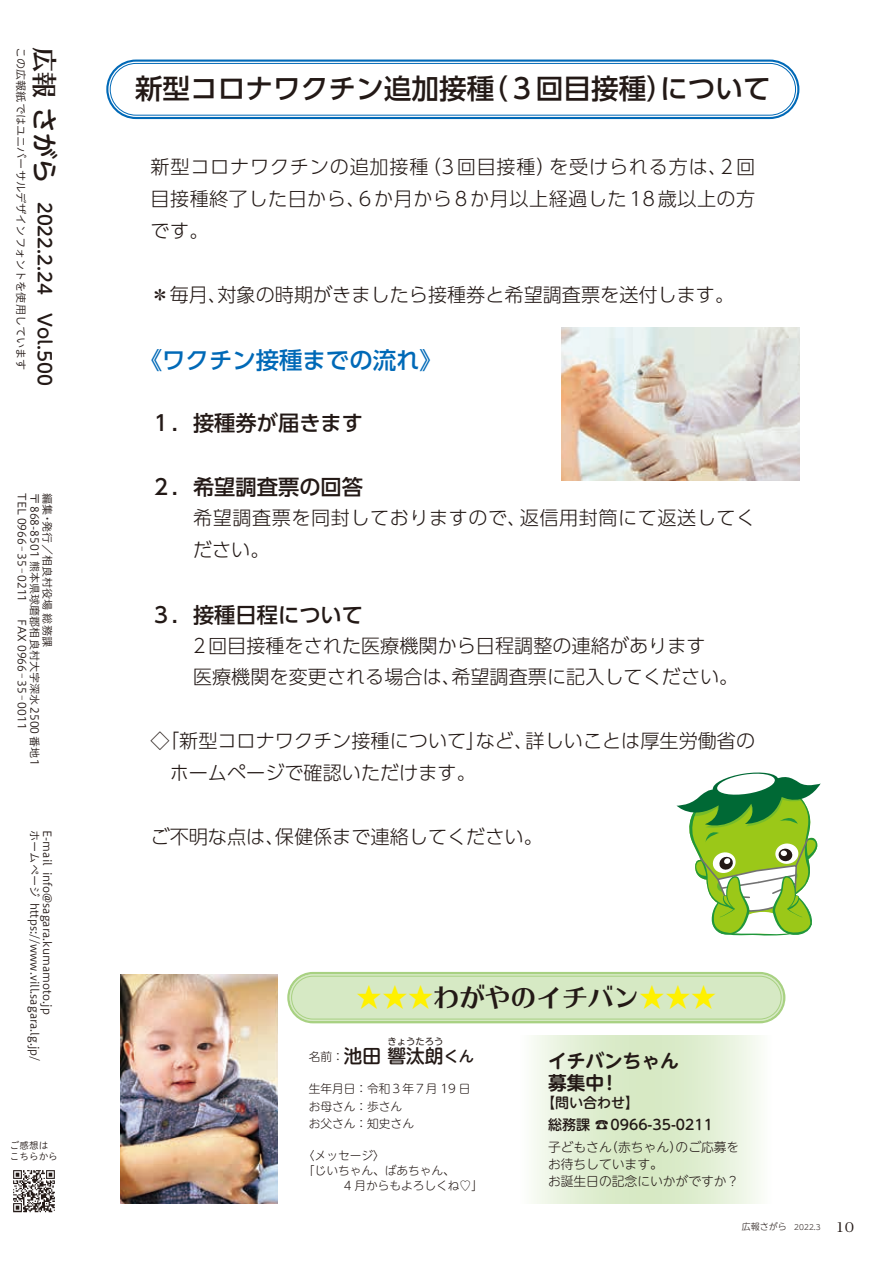
<style>
.page{position:relative;width:893px;height:1263px;background:#fff}
.page>*{position:absolute;margin:0;border:0;box-sizing:border-box;transform-origin:0 0}
.t1{font:500 27.6px "UD Shin Go Pro";color:#231916}
.t2{font:25.65px "UD Typos 515 Std";color:#231916}
.t3{font:500 25.5px "UD Shin M Go Pr 6";color:#231916}
.t4{font:500 23.4px "UD Shin Go Pro";color:#0069b7}
.t5{font:500 21.3px "UD Shin Go Pro";color:#231916}
.t6{font:300 19.2px/32px "UD Shin Go Pro";color:#231916}
.t7{font:300 19.2px/32px "UD Shin Go Pro";letter-spacing:.04em;color:#231916}
.t8{font:300 19.2px/32px "UD Shin Go Pro";letter-spacing:.03em;color:#231916}
.t9{font:300 19.2px/32px "UD Shin Go Pro";letter-spacing:.025em;color:#231916}
.t10{font:700 18.75px/22.2px "UD Shin M Go Pro De";color:#231916}
.t11{font:500 18.75px "UD Shin M Go Pro";color:#231916}
.t12{font:500 18px "UD Shin M Go Pr 6";color:#231916}
.t13{font:500 14.1px/22.2px "UD Shin M Go Pro";color:#231916}
.t14{font:300 12.75px/17px "UD Shin M Go Pro";color:#231916}
.t15{font:12.75px "UD Reimin Pro";color:#231916;scale:1.2 1}
.t16{font:300 11.7px/17.5px "UD Shin M Go Pro";color:#231916}
.t17{font:11.1px "Hiragino UD Sans Std W3";color:#231916}
.t18{font:9.6px/10.6px "Hiragino UD Sans Std W3";color:#231916}
.t19{font:9.3px "UD Shin M Go Pro";color:#231916}
.t20{font:300 9px "UD Shin M Go Pr 6";color:#231916}
.t21{font:300 7.5px "UD Shin M Go Pr 6";color:#231916}
.s1{font-family:"UD Typos 512 Std";font-weight:400}
.s2{color:#fff100}
.s3{font-size:15.15px}
</style>
<div class="page">
<div style="left:106px;top:60px;width:693px;height:59px;border:2px solid #0069b7;border-radius:29px"></div>
<div style="left:110px;top:63px;width:686px;height:53px;border:1px solid #0069b7;border-radius:26px"></div>
<img style="left:13px;top:1170px;width:42px;height:43px">
<svg style="left:532px;top:1035px;width:228px;height:168px;background:#e2efd5"></svg>
<div style="left:290px;top:974px;width:493px;height:47px;background:#d6e9c4;border-radius:23px"></div>
<div style="left:287px;top:972px;width:498px;height:51px;border:2px solid #a8d182;border-radius:25px"></div>
<div style="left:291px;top:976px;width:490px;height:43px;border:1px solid #a8d182;border-radius:21px"></div>
<img style="left:120px;top:974px;width:157px;height:229px">
<svg style="left:677px;top:772px;width:144px;height:163px"></svg>
<img style="left:561px;top:327px;width:238px;height:153px">
<h3 class="t3" style="left:66px;top:47px;width:138px;rotate:90deg"><span class="s1">広報</span>さがら</h3>
<p class="t17" style="left:29px;top:47px;width:325px;rotate:90deg">この広報紙ではユニバーサルデザインフォントを使用しています</p>
<h3 class="t12" style="left:60px;top:184px;width:204px;rotate:90deg">　2022.2.24　Vol.500</h3>
<p class="t17" style="left:30px;top:493px;width:122px;rotate:90deg">TEL 0966 –35–0211　</p>
<p class="t17" style="left:56px;top:493px;width:24px;rotate:90deg">編集</p>
<p class="t17" style="left:43px;top:493px;width:274px;rotate:90deg">〒868-8501 熊本県球磨郡相良村大字深水 2500番地1</p>
<p class="t17" style="left:56px;top:513px;width:13px;rotate:90deg">・</p>
<p class="t17" style="left:56px;top:521px;width:127px;rotate:90deg">発行／相良村役場総務課</p>
<p class="t17" style="left:30px;top:619px;width:112px;rotate:90deg">FAX 0966 –35–0011</p>
<p class="t17" style="left:43px;top:830px;width:68px;rotate:90deg">ホームページ</p>
<p class="t17" style="left:56px;top:830px;width:37px;rotate:90deg">E-mail</p>
<p class="t17" style="left:56px;top:872px;width:144px;rotate:90deg">info@sagara.kumamoto j p.</p>
<p class="t17" style="left:43px;top:903px;width:160px;rotate:90deg">https://www.vill.sagara l g. j p. /</p>
<p class="t18" style="left:10px;top:1140px;width:49px">ご感想はこちらから</p>
<h1 class="t1" style="left:480px;top:66px;width:195px">（３回目接種）</h1>
<h1 class="t1" style="left:135px;top:66px;width:361px">新型コロナワクチン追加接種</h1>
<h1 class="t1" style="left:660px;top:66px;width:112px">について</h1>
<h3 class="t6" style="left:422px;top:150px;width:135px">（3回目接種）</h3>
<h3 class="t7" style="left:549px;top:150px;width:180px">を受けられる方は、</h3>
<h3 class="t7" style="left:359px;top:150px;width:398px;text-indent:-208px">新型コロナワクチンの追加接種<br>6か月から8か月以上経過した18歳以上の方</h3>
<h3 class="t6" style="left:720px;top:150px;width:36px">2回</h3>
<h3 class="t9" style="left:151px;top:182px;width:216px">目接種終了した日から、です。</h3>
<h3 class="t6" style="left:217px;top:278px;width:518px">対象の時期がきましたら接種券と希望調査票を送付します。</h3>
<h3 class="t6" style="left:151px;top:278px;width:78px">＊毎月、</h3>
<h3 class="t4" style="left:139px;top:341px;width:306px">《ワクチン接種までの流れ《</h3>
<h3 class="t5" style="left:151px;top:406px;width:214px">１．接種券が届きます</h3>
<h3 class="t5" style="left:151px;top:470px;width:214px">２．希望調査票の回答</h3>
<h3 class="t8" style="left:193px;top:501px;width:335px">希望調査票を同封しておりますので、ださい。</h3>
<h3 class="t8" style="left:520px;top:501px;width:237px">返信用封筒にて返送してく</h3>
<h3 class="t5" style="left:151px;top:597px;width:214px">３．接種日程について</h3>
<h3 class="t6" style="left:451px;top:629px;width:289px;text-indent:-258px">2回目接種をされた医療機関から日程調整の連絡があります<br>希望調査票に記入してください。</h3>
<h3 class="t6" style="left:193px;top:660px;width:269px">医療機関を変更される場合は、</h3>
<h3 class="t6" style="left:476px;top:724px;width:59px">など、</h3>
<h3 class="t6" style="left:151px;top:724px;width:336px;text-align:center">「◇ 新型コロナワクチン接種について」ホームページで確認いただけます。</h3>
<h3 class="t6" style="left:526px;top:724px;width:231px">詳しいことは厚生労働省の</h3>
<h3 class="t6" style="left:151px;top:820px;width:135px">ご不明な点は、</h3>
<h3 class="t6" style="left:275px;top:820px;width:269px">保健係まで連絡してください。</h3>
<h2 class="t2" style="left:356px;top:976px;width:362px"><span class="s2">★★★</span>わがやのイチバン<span class="s2">★★★</span></h2>
<p class="t19" style="left:388px;top:1033px;width:58px">きょうたろう</p>
<h3 class="t11" style="left:344px;top:1041px;width:132px">池田響汰朗<span class="s3">くん</span></h3>
<p class="t16" style="left:309px;top:1047px;width:37px">名前：</p>
<p class="t16" style="left:309px;top:1079px;width:163px">生年月日：令和３年７月 19 日お母さん：歩さん<br>お父さん：知史さん</p>
<p class="t16" style="left:303px;top:1146px;width:83px">〈メッセージ〈</p>
<p class="t16" style="left:303px;top:1161px;width:154px">「じいちゃん、ばあちゃん、</p>
<p class="t16" style="left:309px;top:1176px;width:176px">　　　4 月からもよろしくね♡「</p>
<h3 class="t10" style="left:548px;top:1049px;width:132px">イチバンちゃん募集中!</h3>
<p class="t13" style="left:548px;top:1091px;width:166px;text-indent:-7px">【問い合わせ【<br>総務課 ☎0966-35-0211</p>
<p class="t14" style="left:676px;top:1137px;width:65px">のご応募を</p>
<p class="t14" style="left:548px;top:1137px;width:193px">子どもさん<br>お待ちしています。<br>お誕生日の記念にいかがですか?</p>
<p class="t14" style="left:605px;top:1137px;width:78px">（赤ちゃん）</p>
<p class="t20" style="left:742px;top:1219px;width:47px">広報さがら</p>
<p class="t21" style="left:794px;top:1221px;width:28px">2022.3</p>
<p class="t15" style="left:836px;top:1217px;width:17px">10</p>
</div>
